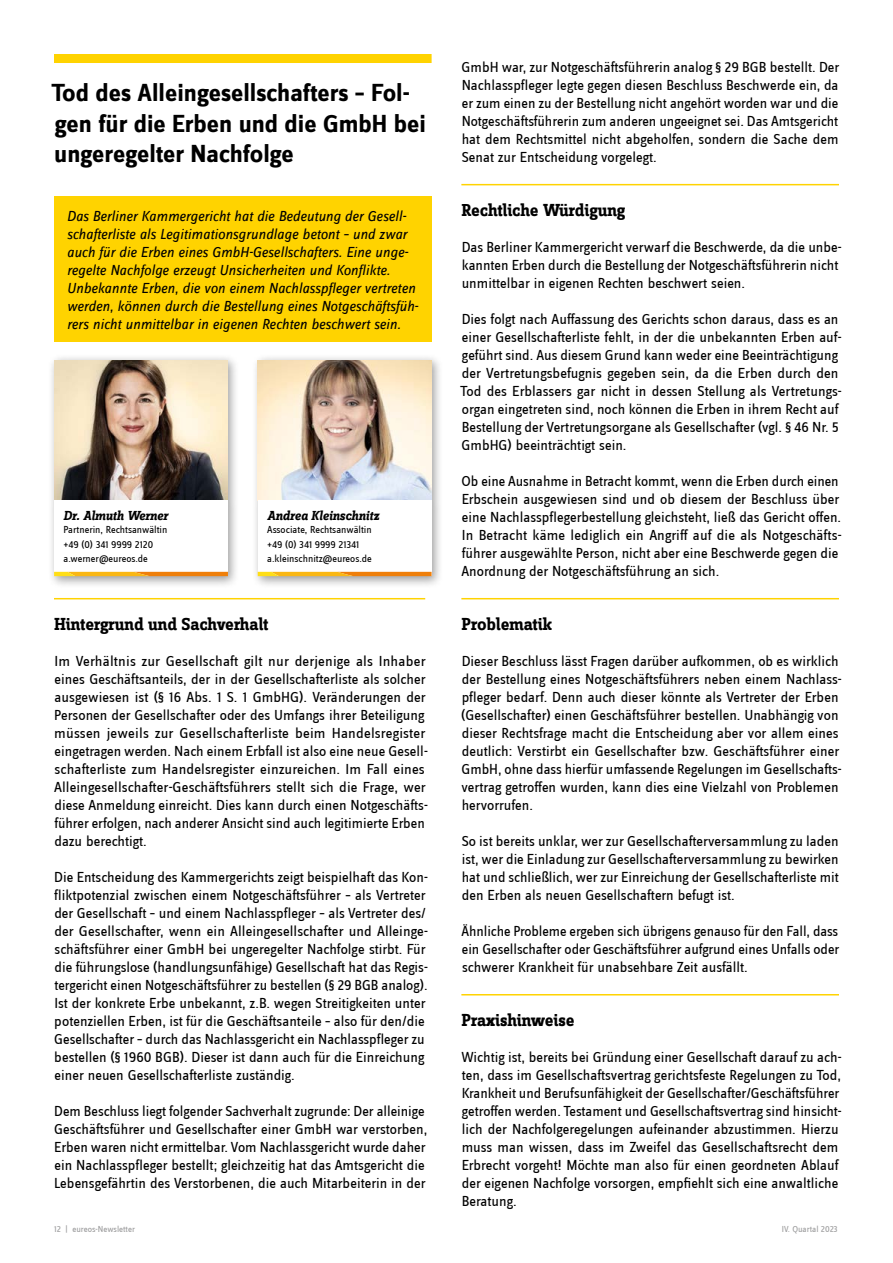
<style>
.page{position:relative;width:893px;height:1263px;background:#fff}
.page>*{position:absolute;margin:0;border:0;box-sizing:border-box;transform-origin:0 0}
.t1{font:700 25.5px/30.6px "Zine Sans Dis";color:#000}
.t2{font:700 18px "Zine Slab Dis";letter-spacing:-.01em;color:#000}
.t3{font:15px/18px "Zine Sans Dis";color:#000}
.t4{font:italic 15px/18px "Zine Sans Dis";color:#000}
.t5{font:italic 700 13.5px "Zine Slab Dis";color:#000}
.t6{font:10.5px/14.7px "Zine Sans Dis";color:#000}
.t7{font:9px "Zine Sans Dis";color:#9c9c9d}
</style>
<div class="page">
<div style="left:54px;top:54px;width:378px;height:9px;background:#ffd300"></div>
<div style="left:54px;top:196px;width:378px;height:145px;background:#ffd300"></div>
<hr style="left:461px;top:184px;width:378px;height:1px;background:#ffd300">
<hr style="left:461px;top:598px;width:378px;height:1px;background:#ffd300">
<hr style="left:461px;top:994px;width:378px;height:1px;background:#ffd300">
<div style="left:48px;top:354px;width:192px;height:235px;background:#000;opacity:.38"></div>
<img style="left:54px;top:360px;width:174px;height:140px">
<div style="left:54px;top:500px;width:174px;height:76px;background:#fff"></div>
<svg style="left:54px;top:572px;width:174px;height:4px"></svg>
<div style="left:252px;top:354px;width:192px;height:235px;background:#000;opacity:.38"></div>
<img style="left:258px;top:360px;width:173px;height:140px">
<div style="left:258px;top:500px;width:173px;height:76px;background:#fff"></div>
<svg style="left:258px;top:572px;width:174px;height:4px"></svg>
<hr style="left:54px;top:598px;width:371px;height:1px;background:#ffd300">
<h1 class="t1" style="left:52px;top:79px;width:376px">Tod des Alleingesellschafters – Fol&shy;gen für die Erben und die GmbH bei ungeregelter Nachfolge</h1>
<p class="t4" style="left:67px;top:207px;width:353px">Das Berliner Kammergericht hat die Bedeutung der Gesell&shy;schafterliste als Legitimationsgrundlage betont – und zwar auch für die Erben eines GmbH-Gesellschafters. Eine unge&shy;regelte Nachfolge erzeugt Unsicherheiten und Konflikte.<br>Unbekannte Erben, die von einem Nachlasspfleger vertreten werden, können durch die Bestellung eines Notgeschäftsfüh&shy;rers nicht unmittelbar in eigenen Rechten beschwert sein.</p>
<p class="t5" style="left:64px;top:509px;width:106px">Dr. Almuth Werner</p>
<p class="t6" style="left:64px;top:522px;width:105px">Partnerin, Rechtsanwältin +49 (0) 341 9999 2120 a.werner@eureos.de</p>
<p class="t5" style="left:267px;top:509px;width:114px">Andrea Kleinschnitz</p>
<p class="t6" style="left:267px;top:522px;width:106px">Associate, Rechtsanwältin +49 (0) 341 9999 21341 a.kleinschnitz@eureos.de</p>
<p class="t2" style="left:55px;top:615px;width:215px">Hintergrund und Sachverhalt</p>
<p class="t3" style="left:54px;top:653px;width:375px">Im Verhältnis zur Gesellschaft gilt nur derjenige als Inhaber eines Geschäftsanteils, der in der Gesellschafterliste als solcher ausgewiesen ist (§ 16 Abs. 1 S. 1 GmbHG). Veränderungen der Personen der Gesellschafter oder des Umfangs ihrer Beteiligung müssen jeweils zur Gesellschafterliste beim Handelsregister eingetragen werden. Nach einem Erbfall ist also eine neue Gesell&shy;schafterliste zum Handelsregister einzureichen. Im Fall eines Alleingesellschafter-Geschäftsführers stellt sich die Frage, wer diese Anmeldung einreicht. Dies kann durch einen Notgeschäfts&shy;führer erfolgen, nach anderer Ansicht sind auch legitimierte Erben dazu berechtigt.</p>
<p class="t3" style="left:54px;top:869px;width:375px">Die Entscheidung des Kammergerichts zeigt beispielhaft das Kon&shy;fliktpotenzial zwischen einem Notgeschäftsführer – als Vertreter der Gesellschaft – und einem Nachlasspfleger – als Vertreter des/ der Gesellschafter, wenn ein Alleingesellschafter und Alleinge&shy;schäftsführer einer GmbH bei ungeregelter Nachfolge stirbt. Für die führungslose (handlungsunfähige) Gesellschaft hat das Regis&shy;tergericht einen Notgeschäftsführer zu bestellen (§ 29 BGB analog).<br>Ist der konkrete Erbe unbekannt, z.B. wegen Streitigkeiten unter potenziellen Erben, ist für die Geschäftsanteile – also für den/die Gesellschafter – durch das Nachlassgericht ein Nachlasspfleger zu bestellen (§ 1960 BGB). Dieser ist dann auch für die Einreichung einer neuen Gesellschafterliste zuständig.</p>
<p class="t3" style="left:54px;top:1103px;width:375px">Dem Beschluss liegt folgender Sachverhalt zugrunde: Der alleinige Geschäftsführer und Gesellschafter einer GmbH war verstorben, Erben waren nicht ermittelbar. Vom Nachlassgericht wurde daher ein Nachlasspfleger bestellt; gleichzeitig hat das Amtsgericht die Lebensgefährtin des Verstorbenen, die auch Mitarbeiterin in der</p>
<p class="t3" style="left:462px;top:59px;width:379px;text-align:justify">GmbH war, zur Notgeschäftsführerin analog § 29 BGB bestellt. Der Nachlasspfleger legte gegen diesen Beschluss Beschwerde ein, da er zum einen zu der Bestellung nicht angehört worden war und die Notgeschäftsführerin zum anderen ungeeignet sei. Das Amtsgericht hat dem Rechtsmittel nicht abgeholfen, sondern die Sache dem Senat zur Entscheidung vorgelegt.</p>
<p class="t2" style="left:462px;top:201px;width:165px">Rechtliche Würdigung</p>
<p class="t3" style="left:462px;top:239px;width:381px">Das Berliner Kammergericht verwarf die Beschwerde, da die unbe&shy;kannten Erben durch die Bestellung der Notgeschäftsführerin nicht unmittelbar in eigenen Rechten beschwert seien.</p>
<p class="t3" style="left:460px;top:311px;width:383px">Dies folgt nach Auffassung des Gerichts schon daraus, dass es an einer Gesellschafterliste fehlt, in der die unbekannten Erben auf&shy;geführt sind. Aus diesem Grund kann weder eine Beeinträchtigung der Vertretungsbefugnis gegeben sein, da die Erben durch den Tod des Erblassers gar nicht in dessen Stellung als Vertretungs&shy;organ eingetreten sind, noch können die Erben in ihrem Recht auf Bestellung der Vertretungsorgane als Gesellschafter (vgl. § 46 Nr. 5<br>GmbHG) beeinträchtigt sein.</p>
<p class="t3" style="left:461px;top:473px;width:382px">Ob eine Ausnahme in Betracht kommt, wenn die Erben durch einen Erbschein ausgewiesen sind und ob diesem der Beschluss über eine Nachlasspflegerbestellung gleichsteht, ließ das Gericht offen.<br>In Betracht käme lediglich ein Angriff auf die als Notgeschäfts&shy;führer ausgewählte Person, nicht aber eine Beschwerde gegen die Anordnung der Notgeschäftsführung an sich.</p>
<p class="t2" style="left:462px;top:615px;width:91px">Problematik</p>
<p class="t3" style="left:461px;top:653px;width:382px">Dieser Beschluss lässt Fragen darüber aufkommen, ob es wirklich der Bestellung eines Notgeschäftsführers neben einem Nachlass&shy;pfleger bedarf. Denn auch dieser könnte als Vertreter der Erben (Gesellschafter) einen Geschäftsführer bestellen. Unabhängig von dieser Rechtsfrage macht die Entscheidung aber vor allem eines deutlich: Verstirbt ein Gesellschafter bzw. Geschäftsführer einer GmbH, ohne dass hierfür umfassende Regelungen im Gesellschafts&shy;vertrag getroffen wurden, kann dies eine Vielzahl von Problemen hervorrufen.</p>
<p class="t3" style="left:462px;top:833px;width:379px;text-align:justify">So ist bereits unklar, wer zur Gesellschafterversammlung zu laden ist, wer die Einladung zur Gesellschafterversammlung zu bewirken hat und schließlich, wer zur Einreichung der Gesellschafterliste mit den Erben als neuen Gesellschaftern befugt ist.</p>
<p class="t3" style="left:461px;top:923px;width:379px;text-align:justify">Ähnliche Probleme ergeben sich übrigens genauso für den Fall, dass ein Gesellschafter oder Geschäftsführer aufgrund eines Unfalls oder schwerer Krankheit für unabsehbare Zeit ausfällt.</p>
<p class="t2" style="left:462px;top:1011px;width:114px">Praxishinweise</p>
<p class="t3" style="left:461px;top:1049px;width:382px">Wichtig ist, bereits bei Gründung einer Gesellschaft darauf zu ach&shy;ten, dass im Gesellschaftsvertrag gerichtsfeste Regelungen zu Tod, Krankheit und Berufsunfähigkeit der Gesellschafter/Geschäftsführer getroffen werden. Testament und Gesellschaftsvertrag sind hinsicht&shy;lich der Nachfolgeregelungen aufeinander abzustimmen. Hierzu muss man wissen, dass im Zweifel das Gesellschaftsrecht dem Erbrecht vorgeht! Möchte man also für einen geordneten Ablauf der eigenen Nachfolge vorsorgen, empfiehlt sich eine anwaltliche Beratung.</p>
<p class="t7" style="left:54px;top:1225px;width:83px">12 | eureos-Newsletter</p>
<p class="t7" style="left:782px;top:1225px;width:57px">IV. Quartal 2023</p>
</div>
